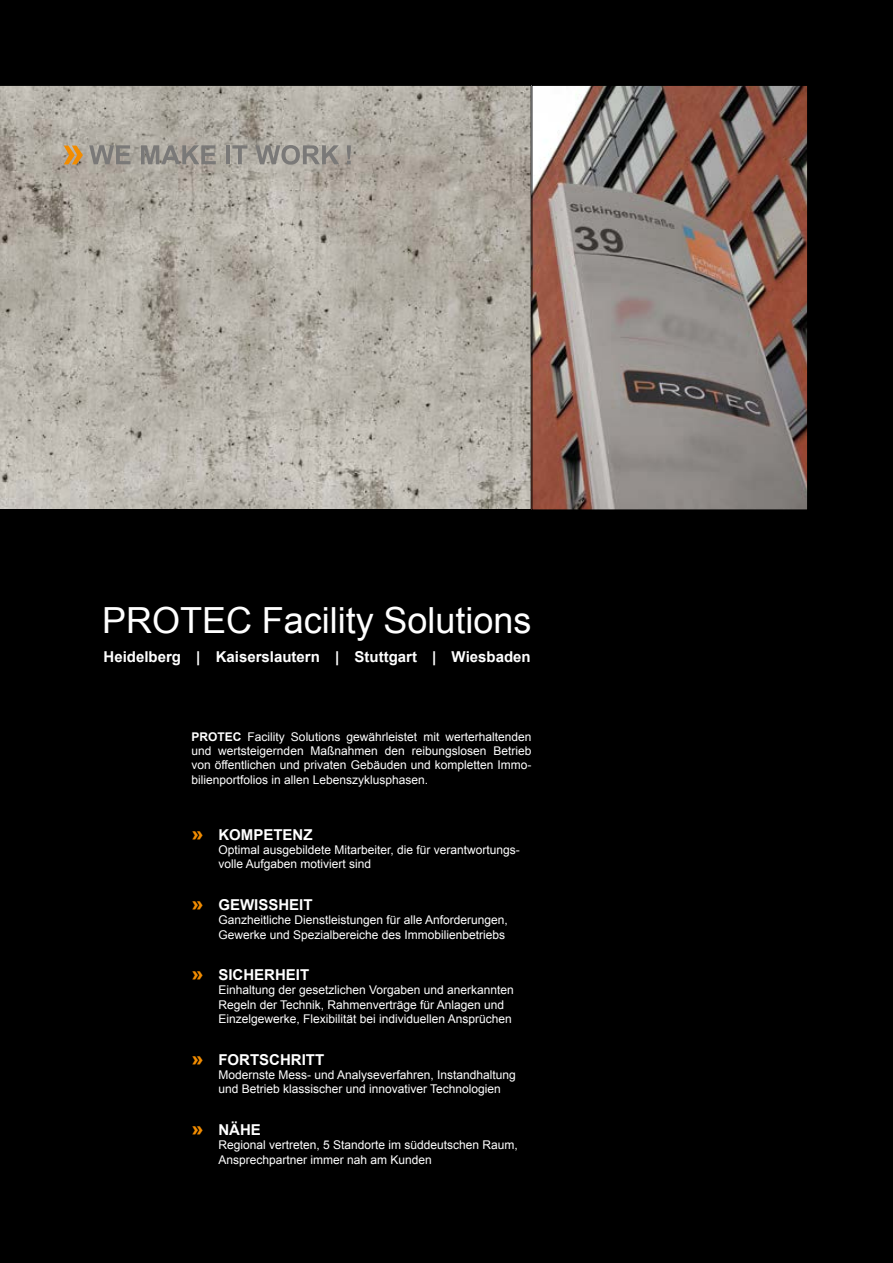
<style>
.page{position:relative;width:893px;height:1263px;background:#fff}
.page>*{position:absolute;margin:0;border:0;box-sizing:border-box;transform-origin:0 0}
.t1{font:36px "Arial";color:#fff}
.t2{font:700 15px "Arial";color:#fff}
.t3{font:12px/14.4px "Arial";color:#fff}
.s1{font-weight:700}
.s2{font-weight:900;font-size:18px;color:#f28c00}
</style>
<div class="page">
<div style="left:0;top:0;width:880px;height:1263px;background:#000"></div>
<div style="left:880px;top:0;width:13px;height:1263px;background:#000"></div>
<img style="left:533px;top:87px;width:273px;height:421px">
<svg style="left:0;top:85px;width:531px;height:425px;background:#b2aea4"></svg>
<div style="left:531px;top:85px;width:277px;height:425px;border:1px solid #000"></div>
<svg style="left:89px;top:145px;width:41px;height:19px"></svg>
<svg style="left:141px;top:145px;width:75px;height:19px"></svg>
<hr style="left:226px;top:145px;width:4px;height:19px;background:#7a7978">
<svg style="left:232px;top:145px;width:15px;height:19px"></svg>
<svg style="left:255px;top:145px;width:84px;height:20px;background:#999691"></svg>
<svg style="left:347px;top:145px;width:4px;height:19px"></svg>
<svg style="left:64px;top:146px;width:19px;height:18px"></svg>
<h1 class="t1" style="left:102px;top:597px;width:431px">PROTEC Facility Solutions</h1>
<p class="t2" style="left:104px;top:646px;width:429px">Heidelberg | Kaiserslautern | Stuttgart | Wiesbaden</p>
<p class="t3" style="left:191px;top:729px;width:342px;text-align:justify"><span class="s1">PROTEC</span> Facility Solutions gewährleistet mit werterhaltenden und wertsteigernden Maßnahmen den reibungslosen Betrieb von öffentlichen und privaten Gebäuden und kompletten Immo&shy;bilienportfolios in allen Lebenszyklusphasen.</p>
<p class="t2" style="left:191px;top:824px;width:123px"><span class="s2">»</span> KOMPETENZ</p>
<p class="t3" style="left:218px;top:843px;width:303px">Optimal ausgebildete Mitarbeiter, die für verantwortungs&shy;volle Aufgaben motiviert sind</p>
<p class="t2" style="left:191px;top:894px;width:123px"><span class="s2">»</span> GEWISSHEIT</p>
<p class="t3" style="left:218px;top:913px;width:291px">Ganzheitliche Dienstleistungen für alle Anforderungen,<br>Gewerke und Spezialbereiche des Immobilienbetriebs</p>
<p class="t2" style="left:191px;top:965px;width:119px"><span class="s2">»</span> SICHERHEIT</p>
<p class="t3" style="left:218px;top:983px;width:297px">Einhaltung der gesetzlichen Vorgaben und anerkannten<br>Regeln der Technik, Rahmenverträge für Anlagen und<br>Einzelgewerke, Flexibilität bei individuellen Ansprüchen</p>
<p class="t2" style="left:191px;top:1049px;width:134px"><span class="s2">»</span> FORTSCHRITT</p>
<p class="t3" style="left:218px;top:1068px;width:299px">Modernste Mess- und Analyseverfahren, Instandhaltung und Betrieb klassischer und innovativer Technologien</p>
<p class="t2" style="left:191px;top:1119px;width:71px"><span class="s2">»</span> NÄHE</p>
<p class="t3" style="left:218px;top:1138px;width:301px">Regional vertreten, 5 Standorte im süddeutschen Raum,<br>Ansprechpartner immer nah am Kunden</p>
</div>
